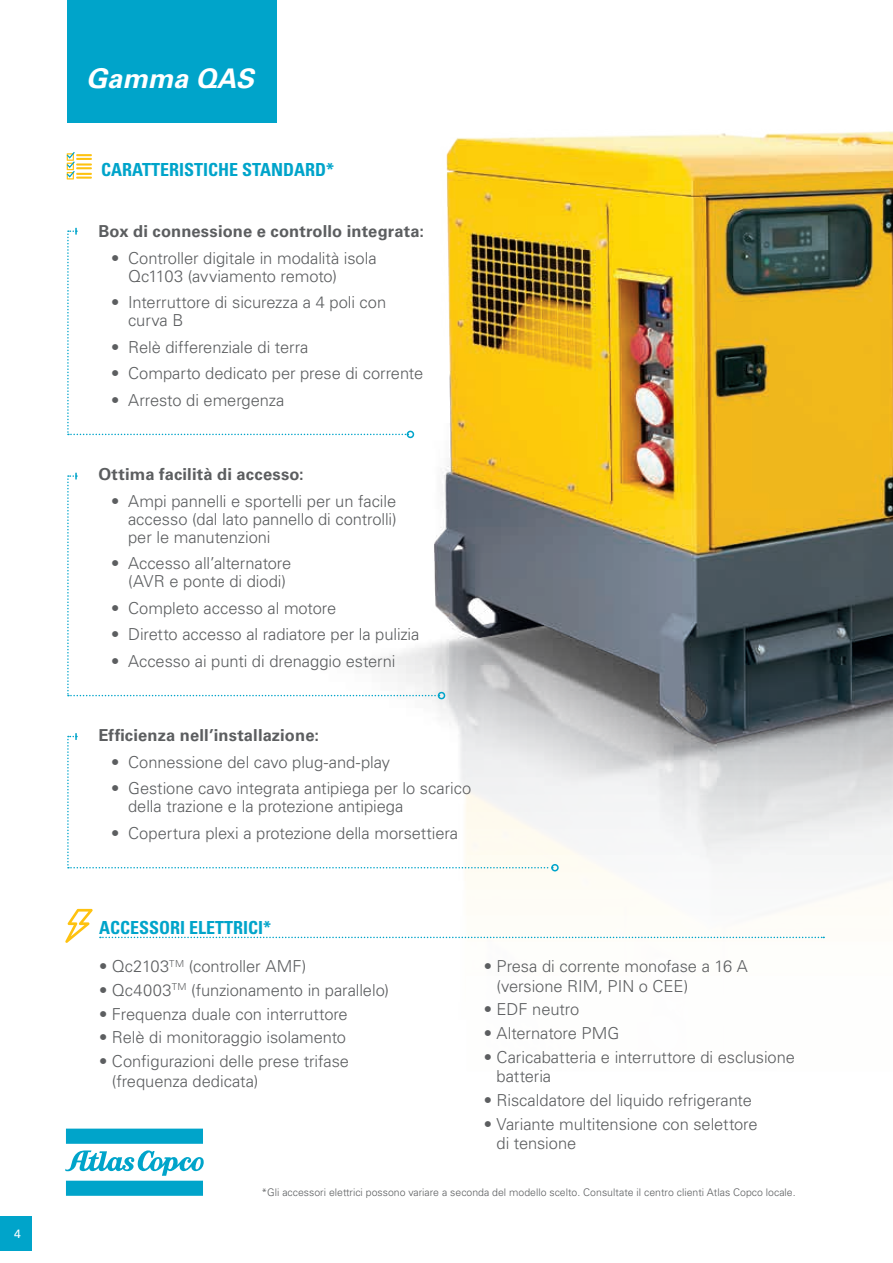
<style>
.page{position:relative;width:893px;height:1263px;background:#fff}
.page>*{position:absolute;margin:0;border:0;box-sizing:border-box;transform-origin:0 0}
.t1{font:italic 700 27px "Univers LT Std";color:#fff}
.t2{font:700 condensed 18px "Univers LT Std";color:#00a4ca}
.t3{font:300 16.5px/18px "Univers LT Std";letter-spacing:-.005em;color:#5c5e60}
.t4{font:700 16.5px "Univers LT Std";letter-spacing:.01em;color:#5c5e60}
.t5{font:12px "Univers LT Std";color:#fff}
.t6{font:300 10.5px "Univers LT Std";color:#5c5e60}
</style>
<div class="page">
<div style="left:0;top:1217px;width:32px;height:34px;background:#00a4ca"></div>
<img style="left:285px;top:131px;width:608px;height:808px">
<svg style="left:66px;top:152px;width:26px;height:27px"></svg>
<div style="left:67px;top:0;width:210px;height:122px;background:#00a4ca"></div>
<svg style="left:66px;top:1128px;width:137px;height:16px;background:#0ca8cc"></svg>
<svg style="left:65px;top:1150px;width:139px;height:46px"></svg>
<svg style="left:67px;top:228px;width:341px;height:207px"></svg>
<div style="left:407px;top:431px;width:7px;height:7px;border:2px solid #00a4ca;border-radius:50%"></div>
<svg style="left:67px;top:473px;width:372px;height:223px"></svg>
<div style="left:438px;top:692px;width:7px;height:7px;border:2px solid #00a4ca;border-radius:50%"></div>
<svg style="left:67px;top:733px;width:486px;height:135px"></svg>
<div style="left:551px;top:864px;width:8px;height:7px;border:2px solid #00a4ca;border-radius:50%"></div>
<svg style="left:100px;top:937px;width:724px;height:1px"></svg>
<svg style="left:65px;top:909px;width:28px;height:34px"></svg>
<p class="t5" style="left:14px;top:1227px;width:8px">4</p>
<h1 class="t1" style="left:86px;top:63px;width:169px">Gamma QAS</h1>
<p class="t2" style="left:101px;top:158px;width:12px">CARA</p>
<p class="t2" style="left:142px;top:158px;width:193px">TTERISTICHE STANDARD*</p>
<p class="t4" style="left:98px;top:222px;width:327px">Box di connessione e controllo integrata:</p>
<p class="t3" style="left:128px;top:249px;width:250px;text-indent:-17px">• Controller digitale in modalità isola<br>Qc1103 (avviamento remoto)</p>
<p class="t3" style="left:128px;top:294px;width:260px;text-indent:-17px">• Interruttore di sicurezza a 4 poli con curva B</p>
<p class="t3" style="left:111px;top:338px;width:199px">• Relè differenziale di terra</p>
<p class="t3" style="left:111px;top:365px;width:314px">• Comparto dedicato per prese di corrente</p>
<p class="t3" style="left:111px;top:391px;width:175px">• Arresto di emergenza</p>
<p class="t4" style="left:98px;top:465px;width:207px">Ottima facilità di accesso:</p>
<p class="t3" style="left:128px;top:492px;width:270px;text-align:justify;text-indent:-17px">• Ampi pannelli e sportelli per un facile accesso (dal lato pannello di controlli) per le manutenzioni</p>
<p class="t3" style="left:128px;top:554px;width:165px;text-indent:-17px">• Accesso all’alternatore (AVR e ponte di diodi)</p>
<p class="t3" style="left:111px;top:599px;width:227px">• Completo accesso al motore</p>
<p class="t3" style="left:111px;top:625px;width:310px">• Diretto accesso al radiatore per la pulizia</p>
<p class="t3" style="left:111px;top:652px;width:286px">• Accesso ai punti di drenaggio esterni</p>
<p class="t4" style="left:98px;top:726px;width:222px">Efficienza nell’installazione:</p>
<p class="t3" style="left:111px;top:753px;width:281px">• Connessione del cavo plug-and-play</p>
<p class="t3" style="left:128px;top:779px;width:345px;text-indent:-17px">• Gestione cavo integrata antipiega per lo scarico della trazione e la protezione antipiega</p>
<p class="t3" style="left:111px;top:824px;width:349px">• Copertura plexi a protezione della morsettiera</p>
<p class="t2" style="left:99px;top:916px;width:174px">ACCESSORI ELETTRICI*</p>
<p class="t3" style="left:99px;top:957px;width:209px">• Qc2103<sup>TM</sup> (controller AMF)</p>
<p class="t3" style="left:99px;top:981px;width:292px">• Qc4003<sup>TM</sup> (funzionamento in parallelo)</p>
<p class="t3" style="left:99px;top:1005px;width:250px">• Frequenza duale con interruttore</p>
<p class="t3" style="left:99px;top:1028px;width:249px">• Relè di monitoraggio isolamento</p>
<p class="t3" style="left:112px;top:1051px;width:239px;line-height:19.5px;text-indent:-13px">• Configurazioni delle prese trifase (frequenza dedicata)</p>
<p class="t3" style="left:497px;top:956px;width:253px;line-height:19.5px;text-indent:-13px">• Presa di corrente monofase a 16 A (versione RIM, PIN o CEE)</p>
<p class="t3" style="left:484px;top:1000px;width:97px">• EDF neutro</p>
<p class="t3" style="left:484px;top:1024px;width:137px">• Alternatore PMG</p>
<p class="t3" style="left:497px;top:1047px;width:300px;line-height:19.5px;text-indent:-13px">• Caricabatteria e interruttore di esclusione batteria</p>
<p class="t3" style="left:484px;top:1091px;width:270px">• Riscaldatore del liquido refrigerante</p>
<p class="t3" style="left:497px;top:1114px;width:263px;line-height:19.5px;text-indent:-13px">• Variante multitensione con selettore di tensione</p>
<p class="t6" style="left:261px;top:1186px;width:536px">*Gli accessori elettrici possono variare a seconda del modello scelto. Consultate il centro clienti Atlas Copco locale.</p>
</div>
